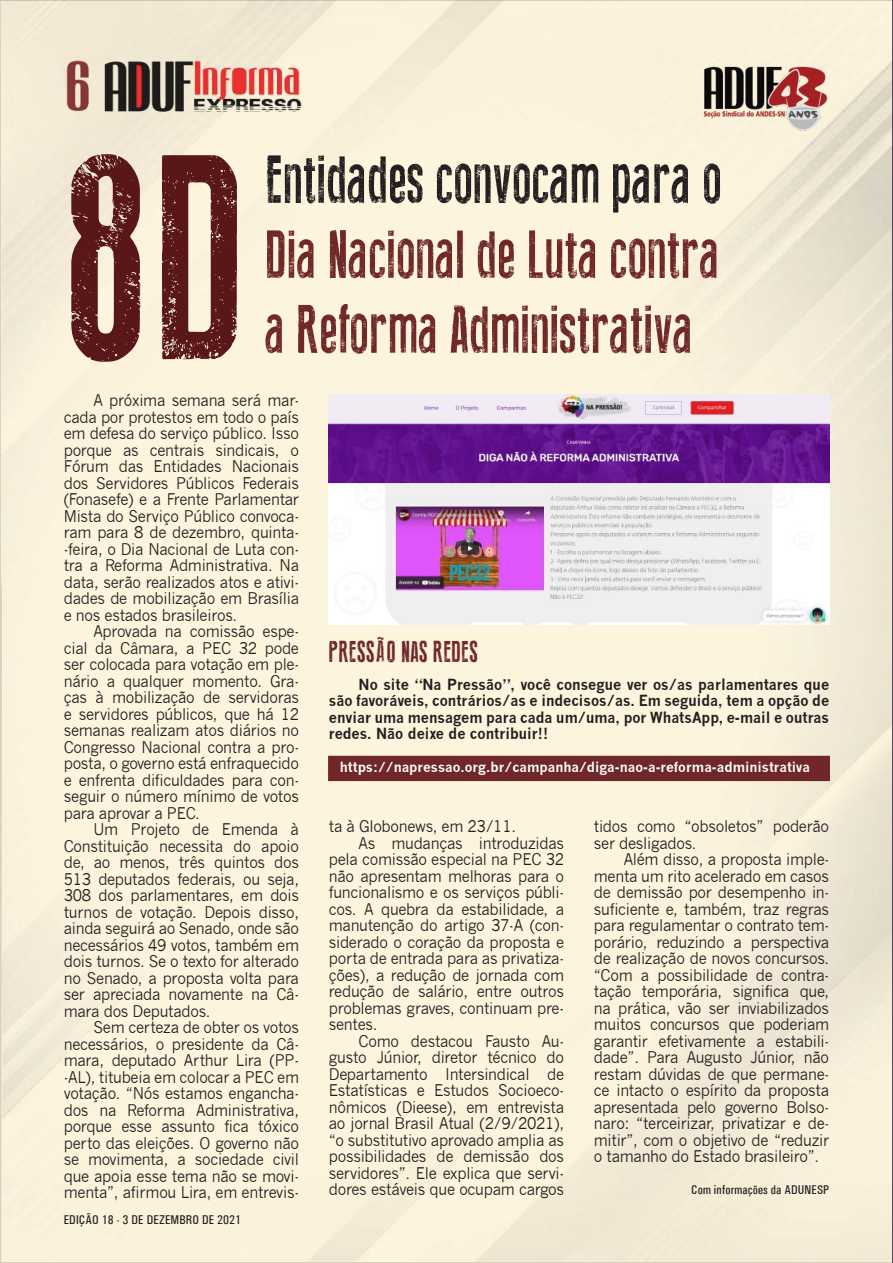
<style>
.page{position:relative;width:893px;height:1263px;background:#fff}
.page>*{position:absolute;margin:0;border:0;box-sizing:border-box;transform-origin:0 0}
.TEXTO_DO_JORNAL{font:290.55px "Press Feeling Eroded";color:#591719;scale:.9 1}
.TEXTO_DO_JORNAL-2{font:67.5px "Press Feeling Eroded";letter-spacing:.02em;color:#6f272a;scale:.9 1}
.TEXTO_DO_JORNAL-3{font:67.5px "Press Feeling Eroded";letter-spacing:.02em;color:#231f20;scale:.9 1}
.TEXTO_DO_JORNAL-4{font:30px "Press Feeling Eroded";letter-spacing:.02em;color:#6f272a;scale:.9 1}
.TEXTO_DO_JORNAL-5{font:15.75px/16.5px "News Gothic";letter-spacing:-.02em;color:#231f20;text-align:justify;scale:.95 1}
.TEXTO_DO_JORNAL-6{font:700 15px/16.5px "News Gothic";color:#231f20;text-align:justify;scale:.95 1}
.TEXTO_DO_JORNAL-7{font:700 13.5px "News Gothic";color:#fff}
.t1{font:500 12.75px "Univers Condensed";letter-spacing:.01em;color:#231f20}
</style>
<div class="page">
<img style="left:1px;top:0;width:891px;height:1261px">
<svg style="left:892px;top:0;width:1px;height:1263px"></svg>
<img style="left:702px;top:64px;width:127px;height:67px">
<img style="left:329px;top:395px;width:500px;height:229px">
<div style="left:328px;top:756px;width:502px;height:25px;background:#6f272a"></div>
<p class="TEXTO_DO_JORNAL" style="left:64px;top:106px;width:202px">8D</p>
<p class="TEXTO_DO_JORNAL-5" style="left:64px;top:392px;width:249px;text-indent:30px">A próxima semana será mar&shy;cada por protestos em todo o país em defesa do serviço público. Isso porque as centrais sindicais, o Fórum das Entidades Nacionais dos Servidores Públicos Federais (Fonasefe) e a Frente Parlamentar Mista do Serviço Público convoca&shy;ram para 8 de dezembro, quinta--feira, o Dia Nacional de Luta con&shy;tra a Reforma Administrativa. Na data, serão realizados atos e ativi&shy;dades de mobilização em Brasília e nos estados brasileiros.</p>
<p class="TEXTO_DO_JORNAL-5" style="left:64px;top:623px;width:249px;text-indent:30px">Aprovada na comissão espe&shy;cial da Câmara, a PEC 32 pode ser colocada para votação em ple&shy;nário a qualquer momento. Gra&shy;ças à mobilização de servidoras e servidores públicos, que há 12 semanas realizam atos diários no Congresso Nacional contra a pro&shy;posta, o governo está enfraquecido e enfrenta dificuldades para con&shy;seguir o número mínimo de votos para aprovar a PEC.</p>
<p class="TEXTO_DO_JORNAL-5" style="left:64px;top:821px;width:249px;text-indent:30px">Um Projeto de Emenda à Constituição necessita do apoio de, ao menos, três quintos dos 513 deputados federais, ou seja, 308 dos parlamentares, em dois turnos de votação. Depois disso, ainda seguirá ao Senado, onde são necessários 49 votos, também em dois turnos. Se o texto for alterado no Senado, a proposta volta para ser apreciada novamente na Câ&shy;mara dos Deputados.</p>
<p class="TEXTO_DO_JORNAL-5" style="left:64px;top:1019px;width:249px;text-indent:30px">Sem certeza de obter os votos necessários, o presidente da Câ&shy;mara, deputado Arthur Lira (PP--AL), titubeia em colocar a PEC em votação. “Nós estamos engancha&shy;dos na Reforma Administrativa, porque esse assunto fica tóxico perto das eleições. O governo não se movimenta, a sociedade civil que apoia esse tema não se movi&shy;menta”, afirmou Lira, em entrevis-</p>
<p class="TEXTO_DO_JORNAL-3" style="left:265px;top:144px;width:508px">Entidades convocam para o</p>
<p class="TEXTO_DO_JORNAL-2" style="left:265px;top:219px;width:505px">Dia Nacional de Luta contra</p>
<p class="TEXTO_DO_JORNAL-2" style="left:265px;top:294px;width:476px">a Reforma Administrativa</p>
<p class="TEXTO_DO_JORNAL-4" style="left:329px;top:636px;width:167px">PRESSÃO NAS REDES</p>
<p class="TEXTO_DO_JORNAL-6" style="left:329px;top:676px;width:528px;text-indent:30px">No site “Na Pressão”, você consegue ver os/as parlamentares que são favoráveis, contrários/as e indecisos/as. Em seguida, tem a opção de enviar uma mensagem para cada um/uma, por WhatsApp, e-mail e outras redes. Não deixe de contribuir!!</p>
<p class="TEXTO_DO_JORNAL-7" style="left:340px;top:758px;width:472px">https://napressao.org.br/campanha/diga-nao-a-reforma-administrativa</p>
<p class="TEXTO_DO_JORNAL-5" style="left:329px;top:818px;width:199px">ta à Globonews, em 23/11.</p>
<p class="TEXTO_DO_JORNAL-5" style="left:329px;top:835px;width:249px;text-indent:30px">As mudanças introduzidas pela comissão especial na PEC 32 não apresentam melhoras para o funcionalismo e os serviços públi&shy;cos. A quebra da estabilidade, a manutenção do artigo 37-A (con&shy;siderado o coração da proposta e porta de entrada para as privatiza&shy;ções), a redução de jornada com redução de salário, entre outros problemas graves, continuam pre&shy;sentes.</p>
<p class="TEXTO_DO_JORNAL-5" style="left:329px;top:1033px;width:249px;text-indent:30px">Como destacou Fausto Au&shy;gusto Júnior, diretor técnico do Departamento Intersindical de Estatísticas e Estudos Socioeco&shy;nômicos (Dieese), em entrevista ao jornal Brasil Atual (2/9/2021), “o substitutivo aprovado amplia as possibilidades de demissão dos servidores”. Ele explica que servi&shy;dores estáveis que ocupam cargos</p>
<p class="TEXTO_DO_JORNAL-5" style="left:594px;top:818px;width:249px">tidos como “obsoletos” poderão ser desligados.</p>
<p class="TEXTO_DO_JORNAL-5" style="left:594px;top:851px;width:249px;text-indent:30px">Além disso, a proposta imple&shy;menta um rito acelerado em casos de demissão por desempenho in&shy;suficiente e, também, traz regras para regulamentar o contrato tem&shy;porário, reduzindo a perspectiva de realização de novos concursos. “Com a possibilidade de contra&shy;tação temporária, significa que, na prática, vão ser inviabilizados muitos concursos que poderiam garantir efetivamente a estabili&shy;dade”. Para Augusto Júnior, não restam dúvidas de que permane&shy;ce intacto o espírito da proposta apresentada pelo governo Bolso&shy;naro: “terceirizar, privatizar e de&shy;mitir”, com o objetivo de “reduzir o tamanho do Estado brasileiro”.</p>
<p class="t1" style="left:691px;top:1182px;width:139px">Com informações da ADUNESP</p>
<p class="t1" style="left:64px;top:1212px;width:179px">EDIÇÃO 18 - 3 DE DEZEMBRO DE 2021</p>
</div>
